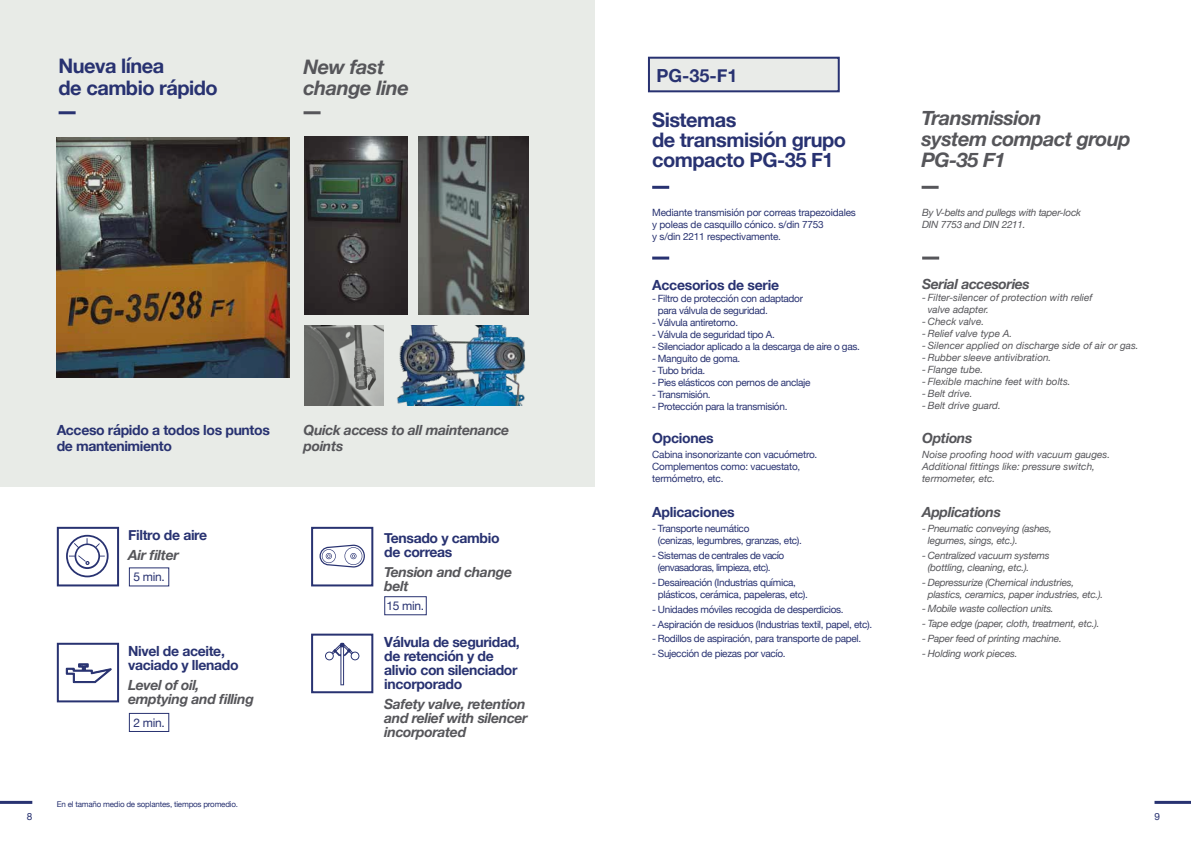
<style>
.page{position:relative;width:1191px;height:842px;background:#fff}
.page>*{position:absolute;margin:0;border:0;box-sizing:border-box;transform-origin:0 0}
.t1{font:700 20px/20px "Helvetica Neue";letter-spacing:-.025em;color:#283271}
.t2{font:italic 700 20px/21px "Helvetica Neue";letter-spacing:-.025em;color:#56565a}
.t3{font:700 18px "Helvetica Neue";color:#283271}
.t4{font:700 14px/14px "Helvetica Neue";letter-spacing:-.025em;color:#283271}
.t5{font:italic 700 14px/14px "Helvetica Neue";letter-spacing:-.025em;color:#56565a}
.t6{font:12px "Helvetica Neue";letter-spacing:-.025em;color:#283271}
.t7{font:10px/12px "Helvetica Neue";letter-spacing:-.03em;color:#283271}
.t8{font:italic 10px/12px "Helvetica Neue";letter-spacing:-.02em;color:#56565a}
.t9{font:italic 10px/12px "Helvetica Neue";color:#56565a}
.t10{font:10px/12px "Helvetica Neue";letter-spacing:-.05em;color:#283271}
.t11{font:8px "Helvetica Neue";letter-spacing:-.025em;color:#283271}
</style>
<div class="page">
<hr style="left:1154px;top:801px;width:37px;height:3px;background:#283271">
<hr style="left:0;top:801px;width:32px;height:3px;background:#283271">
<div style="left:0;top:0;width:595px;height:487px;background:#e8ebe7"></div>
<hr style="left:59px;top:111px;width:17px;height:3px;background:#283271">
<hr style="left:303px;top:111px;width:17px;height:3px;background:#56565a">
<img style="left:57px;top:138px;width:233px;height:240px">
<img style="left:304px;top:136px;width:103px;height:179px">
<img style="left:418px;top:136px;width:110px;height:179px">
<img style="left:397px;top:326px;width:129px;height:80px">
<img style="left:304px;top:326px;width:79px;height:80px">
<svg style="left:66px;top:535px;width:43px;height:42px"></svg>
<svg style="left:66px;top:663px;width:46px;height:20px"></svg>
<svg style="left:319px;top:545px;width:46px;height:22px"></svg>
<svg style="left:325px;top:643px;width:34px;height:42px"></svg>
<div style="left:57px;top:527px;width:62px;height:59px;border:2px solid #283271"></div>
<div style="left:129px;top:713px;width:40px;height:19px;border:1px solid #283271"></div>
<div style="left:384px;top:596px;width:43px;height:19px;border:1px solid #283271"></div>
<div style="left:311px;top:527px;width:62px;height:59px;border:2px solid #283271"></div>
<div style="left:57px;top:643px;width:62px;height:59px;border:2px solid #283271"></div>
<div style="left:311px;top:634px;width:62px;height:59px;border:2px solid #283271"></div>
<hr style="left:652px;top:186px;width:17px;height:3px;background:#283271">
<hr style="left:652px;top:257px;width:17px;height:3px;background:#283271">
<hr style="left:922px;top:257px;width:17px;height:3px;background:#56565a">
<hr style="left:921px;top:186px;width:17px;height:3px;background:#56565a">
<div style="left:649px;top:58px;width:190px;height:34px;background:#e9ebe8"></div>
<div style="left:648px;top:57px;width:191px;height:35px;border:2px solid #283271"></div>
<h1 class="t1" style="left:59px;top:56px;width:161px;line-height:22px">Nueva línea<br>de cambio rápido</h1>
<h1 class="t2" style="left:303px;top:57px;width:107px">New fast change line</h1>
<h3 class="t4" style="left:57px;top:422px;width:215px;line-height:16px">Acceso rápido a todos los puntos de mantenimiento</h3>
<h3 class="t5" style="left:303px;top:422px;width:207px;line-height:16px">Quick access to all maintenance points</h3>
<h3 class="t4" style="left:128px;top:529px;width:80px">Filtro de aire</h3>
<h3 class="t5" style="left:128px;top:548px;width:52px">Air filter</h3>
<p class="t6" style="left:133px;top:568px;width:33px">5 min.</p>
<h3 class="t4" style="left:128px;top:645px;width:112px">Nivel de aceite, vaciado y llenado</h3>
<h3 class="t5" style="left:128px;top:678px;width:127px">Level of oil, emptying and filling</h3>
<p class="t6" style="left:133px;top:714px;width:33px">2 min.</p>
<p class="t11" style="left:57px;top:798px;width:183px">En el tamaño medio de soplantes, tiempos promedio.</p>
<h3 class="t4" style="left:384px;top:532px;width:117px">Tensado y cambio de correas</h3>
<h3 class="t5" style="left:384px;top:565px;width:129px">Tension and change belt</h3>
<p class="t6" style="left:386px;top:597px;width:39px">15 min.</p>
<h3 class="t4" style="left:384px;top:636px;width:137px">Válvula de seguridad, de retención y de alivio con silenciador incorporado</h3>
<h3 class="t5" style="left:384px;top:697px;width:145px">Safety valve, retention and relief with silencer incorporated</h3>
<h2 class="t3" style="left:656px;top:61px;width:83px">PG-35-F1</h2>
<h1 class="t1" style="left:652px;top:111px;width:195px">Sistemas<br>de transmisión grupo compacto PG-35 F1</h1>
<p class="t7" style="left:652px;top:207px;width:205px">Mediante transmisión por correas trapezoidales y poleas de casquillo cónico. s/din 7753<br>y s/din 2211 respectivamente.</p>
<h3 class="t4" style="left:652px;top:279px;width:128px">Accesorios de serie</h3>
<p class="t7" style="left:658px;top:293px;width:147px;text-indent:-6px">- Filtro de protección con adaptador para válvula de seguridad.</p>
<p class="t7" style="left:652px;top:317px;width:87px">- Válvula antiretorno.</p>
<p class="t7" style="left:652px;top:329px;width:124px">- Válvula de seguridad tipo A.</p>
<p class="t7" style="left:652px;top:341px;width:209px">- Silenciador aplicado a la descarga de aire o gas.</p>
<p class="t7" style="left:652px;top:353px;width:89px">- Manguito de goma.</p>
<p class="t7" style="left:652px;top:365px;width:55px">- Tubo brida.</p>
<p class="t7" style="left:652px;top:377px;width:160px">- Pies elásticos con pernos de anclaje</p>
<p class="t7" style="left:652px;top:389px;width:60px">- Transmisión.</p>
<p class="t7" style="left:652px;top:401px;width:137px">- Protección para la transmisión.</p>
<h3 class="t4" style="left:652px;top:431px;width:63px">Opciones</h3>
<p class="t7" style="left:652px;top:449px;width:167px">Cabina insonorizante con vacuómetro.<br>Complementos como: vacuestato, termómetro, etc.</p>
<h3 class="t4" style="left:652px;top:506px;width:84px">Aplicaciones</h3>
<p class="t7" style="left:658px;top:523px;width:146px;text-indent:-6px">- Transporte neumático<br>(cenizas, legumbres, granzas, etc).</p>
<p class="t10" style="left:658px;top:550px;width:128px;text-indent:-6px">- Sistemas de centrales de vacío (envasadoras, limpieza, etc).</p>
<p class="t7" style="left:658px;top:577px;width:151px;text-indent:-6px">- Desaireación (Industrias química, plásticos, cerámica, papeleras, etc).</p>
<p class="t7" style="left:652px;top:604px;width:193px">- Unidades móviles recogida de desperdicios.</p>
<p class="t7" style="left:652px;top:619px;width:221px">- Aspiración de residuos (Industrias textil, papel, etc).</p>
<p class="t7" style="left:652px;top:633px;width:210px">- Rodillos de aspiración, para transporte de papel.</p>
<p class="t7" style="left:652px;top:648px;width:135px">- Sujección de piezas por vacío.</p>
<h1 class="t2" style="left:921px;top:108px;width:211px">Transmission<br>system compact group<br>PG-35 F1</h1>
<p class="t8" style="left:922px;top:207px;width:160px">By V-belts and pullegs with taper-lock<br>DIN 7753 and DIN 2211.</p>
<h3 class="t5" style="left:922px;top:278px;width:109px">Serial accesories</h3>
<p class="t9" style="left:927px;top:292px;width:166px;text-indent:-6px">- Filter-silencer of protection with relief valve adapter.</p>
<p class="t9" style="left:922px;top:316px;width:63px">- Check valve.</p>
<p class="t9" style="left:922px;top:328px;width:92px">- Relief valve type A.</p>
<p class="t9" style="left:922px;top:340px;width:218px">- Silencer applied on discharge side of air or gas.</p>
<p class="t9" style="left:922px;top:352px;width:131px">- Rubber sleeve antivibration.</p>
<p class="t9" style="left:922px;top:364px;width:63px">- Flange tube.</p>
<p class="t9" style="left:922px;top:376px;width:150px">- Flexible machine feet with bolts.</p>
<p class="t9" style="left:922px;top:388px;width:52px">- Belt drive.</p>
<p class="t9" style="left:922px;top:400px;width:80px">- Belt drive guard.</p>
<h3 class="t5" style="left:922px;top:431px;width:52px">Options</h3>
<p class="t9" style="left:922px;top:449px;width:189px">Noise proofing hood with vacuum gauges.<br>Additional fittings like: pressure switch, termometer, etc.</p>
<h3 class="t5" style="left:922px;top:505px;width:80px">Applications</h3>
<p class="t8" style="left:927px;top:523px;width:126px;text-indent:-6px">- Pneumatic conveying (ashes, legumes, sings, etc.).</p>
<p class="t8" style="left:927px;top:550px;width:123px;text-indent:-6px">- Centralized vacuum systems (bottling, cleaning, etc.).</p>
<p class="t8" style="left:927px;top:576px;width:177px;text-indent:-6px">- Depressurize (Chemical industries, plastics, ceramics, paper industries, etc.).</p>
<p class="t8" style="left:922px;top:603px;width:133px">- Mobile waste collection units.</p>
<p class="t8" style="left:922px;top:618px;width:179px">- Tape edge (paper, cloth, treatment, etc.).</p>
<p class="t8" style="left:922px;top:633px;width:141px">- Paper feed of printing machine.</p>
<p class="t8" style="left:922px;top:648px;width:97px">- Holding work pieces.</p>
<p class="t7" style="left:27px;top:811px;width:7px">8</p>
<p class="t7" style="left:1154px;top:811px;width:7px">9</p>
</div>
